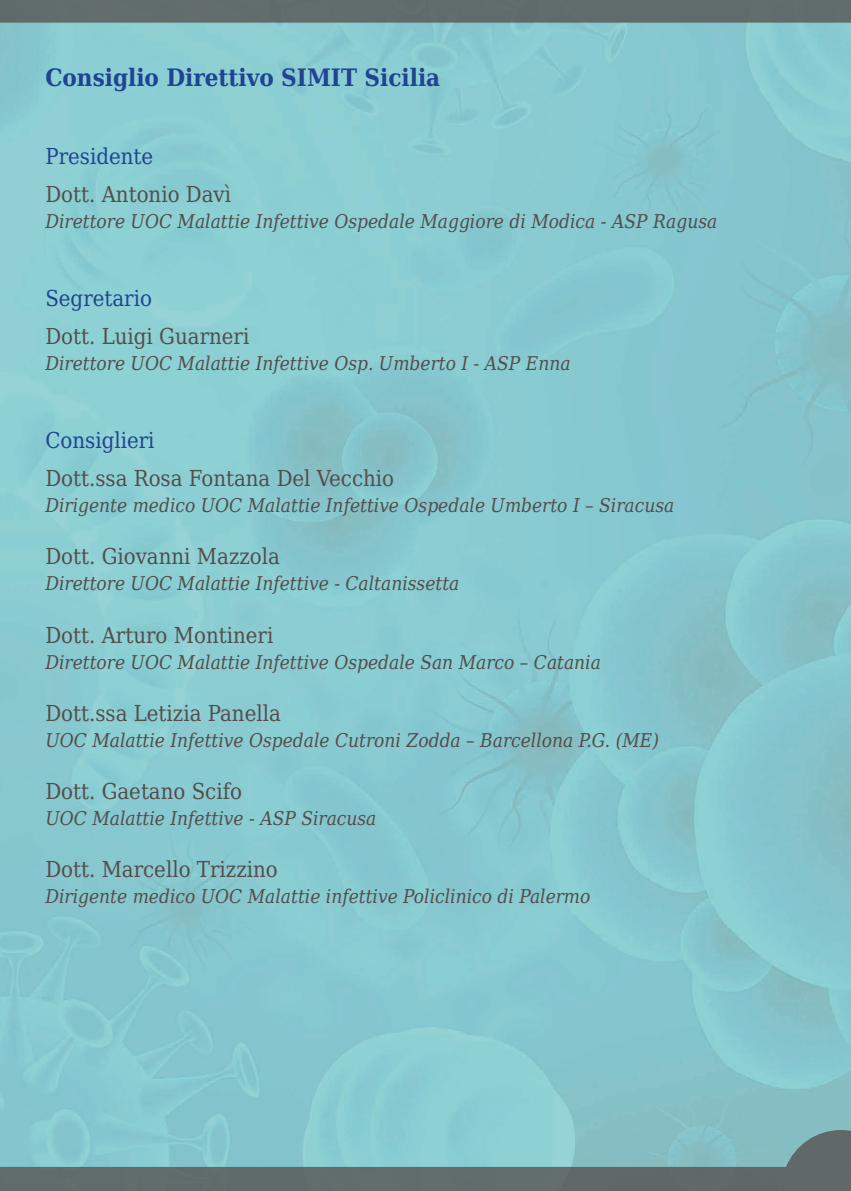
<style>
.page{position:relative;width:851px;height:1191px;background:#fff}
.page>*{position:absolute;margin:0;border:0;box-sizing:border-box;transform-origin:0 0}
.t1{font:700 24px "DejaVu Serif Condensed";color:#204392}
.t2{font:22px "DejaVu Serif Condensed";color:#544d4a}
.t3{font:22px "DejaVu Serif Condensed";color:#204392}
.t4{font:italic 19px "DejaVu Serif Condensed";color:#544d4a}
</style>
<div class="page">
<svg style="left:0;top:0;width:850px;height:60px;background:#79a7aa"></svg>
<svg style="left:0;top:1130px;width:850px;height:61px;background:#769fa2"></svg>
<p class="t1" style="left:45px;top:59px;width:396px">Consiglio Direttivo SIMIT Sicilia</p>
<p class="t3" style="left:45px;top:140px;width:109px">Presidente</p>
<p class="t2" style="left:45px;top:178px;width:187px">Dott. Antonio Davì</p>
<p class="t4" style="left:45px;top:207px;width:673px">Direttore UOC Malattie Infettive Ospedale Maggiore di Modica - ASP Ragusa</p>
<p class="t3" style="left:45px;top:282px;width:108px">Segretario</p>
<p class="t2" style="left:45px;top:320px;width:205px">Dott. Luigi Guarneri</p>
<p class="t4" style="left:45px;top:349px;width:526px">Direttore UOC Malattie Infettive Osp. Umberto I - ASP Enna</p>
<p class="t3" style="left:45px;top:424px;width:111px">Consiglieri</p>
<p class="t2" style="left:45px;top:462px;width:350px">Dott.ssa Rosa Fontana Del Vecchio</p>
<p class="t4" style="left:45px;top:491px;width:630px">Dirigente medico UOC Malattie Infettive Ospedale Umberto I – Siracusa</p>
<p class="t2" style="left:45px;top:540px;width:236px">Dott. Giovanni Mazzola</p>
<p class="t4" style="left:45px;top:569px;width:415px">Direttore UOC Malattie Infettive - Caltanissetta</p>
<p class="t2" style="left:45px;top:618px;width:229px">Dott. Arturo Montineri</p>
<p class="t4" style="left:45px;top:647px;width:557px">Direttore UOC Malattie Infettive Ospedale San Marco – Catania</p>
<p class="t2" style="left:45px;top:696px;width:237px">Dott.ssa Letizia Panella</p>
<p class="t4" style="left:45px;top:725px;width:615px">UOC Malattie Infettive Ospedale Cutroni Zodda – Barcellona P.G. (ME)</p>
<p class="t2" style="left:45px;top:774px;width:198px">Dott. Gaetano Scifo</p>
<p class="t4" style="left:45px;top:803px;width:332px">UOC Malattie Infettive - ASP Siracusa</p>
<p class="t2" style="left:45px;top:852px;width:234px">Dott. Marcello Trizzino</p>
<p class="t4" style="left:45px;top:881px;width:546px">Dirigente medico UOC Malattie infettive Policlinico di Palermo</p>
</div>
